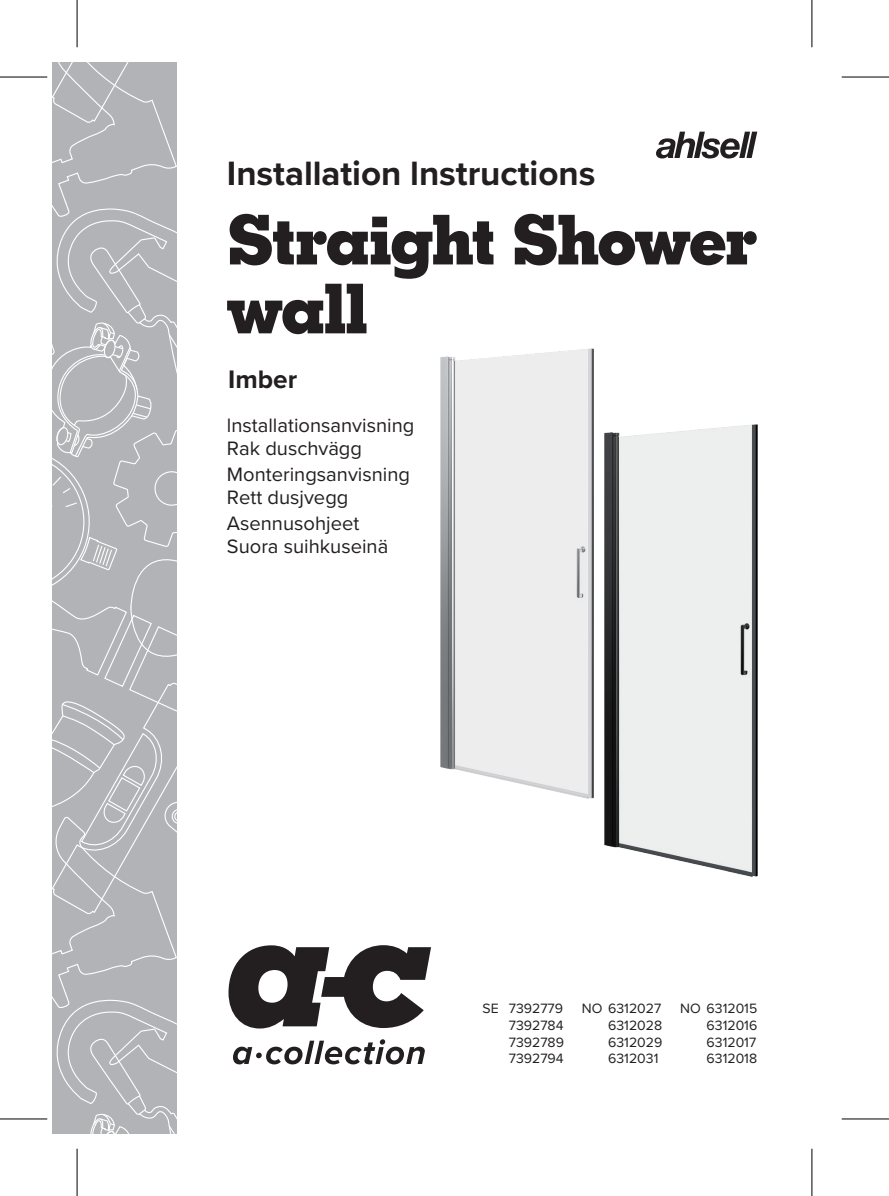
<style>
.page{position:relative;width:889px;height:1196px;background:#fff}
.page>*{position:absolute;margin:0;border:0;box-sizing:border-box;transform-origin:0 0}
.t1{font:700 68.95px/69px "Geometric Slab 703 BT Xtra";letter-spacing:-.025em;color:#231f20}
.t2{font:700 35px "Proxima Nova";color:#231f20}
.t3{font:700 26.25px "Proxima Nova";color:#231f20}
.t4{font:20.12px/22.8px "Proxima Nova";color:#231f20}
.t5{font:14px/16.8px "Proxima Nova";color:#231f20;text-align:justify}
</style>
<div class="page">
<svg style="left:656px;top:132px;width:101px;height:26px"></svg>
<svg style="left:228px;top:945px;width:203px;height:83px"></svg>
<svg style="left:233px;top:1039px;width:191px;height:25px"></svg>
<svg style="left:52px;top:62px;width:124px;height:1072px;background:#b6b7bb"></svg>
<img style="left:441px;top:349px;width:152px;height:442px">
<img style="left:551px;top:371px;width:207px;height:506px">
<hr style="left:0;top:77px;width:47px;height:1px;background:#000">
<hr style="left:841px;top:77px;width:47px;height:1px;background:#000">
<hr style="left:0;top:1118px;width:47px;height:1px;background:#000">
<hr style="left:841px;top:1118px;width:47px;height:1px;background:#000">
<hr style="left:77px;top:0;width:1px;height:47px;background:#000">
<hr style="left:77px;top:1149px;width:1px;height:47px;background:#000">
<hr style="left:811px;top:0;width:1px;height:47px;background:#000">
<hr style="left:811px;top:1149px;width:1px;height:47px;background:#000">
<h2 class="t2" style="left:227px;top:147px;width:370px">Installation lnstructions</h2>
<h1 class="t1" style="left:227px;top:205px;width:532px">Straight Shower wall</h1>
<h3 class="t3" style="left:228px;top:360px;width:70px">Imber</h3>
<p class="t4" style="left:227px;top:413px;width:189px">lnstallationsanvisning<br>Rak duschvägg</p>
<p class="t4" style="left:227px;top:462px;width:184px">Monteringsanvisning<br>Rett dusjvegg</p>
<p class="t4" style="left:227px;top:511px;width:163px">Asennusohjeet<br>Suora suihkuseinä</p>
<p class="t5" style="left:508px;top:999px;width:57px;text-indent:-26px">SE 7392779<br>7392784<br>7392789<br>7392794</p>
<p class="t5" style="left:608px;top:999px;width:56px;text-indent:-26px">NO 6312027<br>6312028<br>6312029<br>6312031</p>
<p class="t5" style="left:706px;top:999px;width:52px;text-indent:-26px">NO 6312015<br>6312016<br>6312017<br>6312018</p>
</div>
